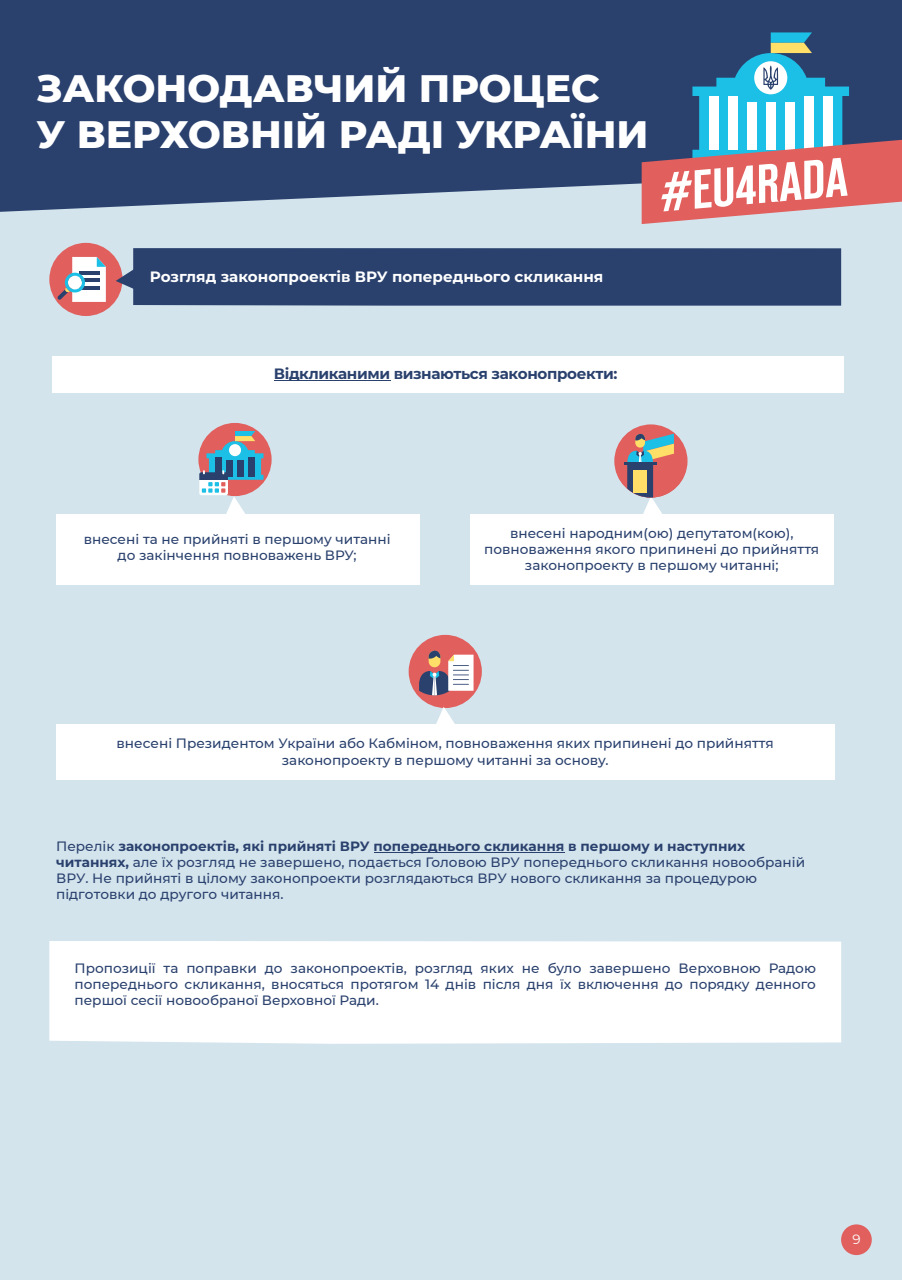
<style>
.page{position:relative;width:902px;height:1280px;background:#fff}
.page>*{position:absolute;margin:0;border:0;box-sizing:border-box;transform-origin:0 0}
.t1{font:54.6px "Reforma Grotesk Demi C";color:#fff}
.t2{font:800 39px/46.8px "Montserrat";color:#fff}
.t3{font:700 15px "Montserrat";color:#fff}
.t4{font:700 15px "Montserrat";letter-spacing:-.025em;color:#2a416e}
.t5{font:500 13.5px/16.2px "Montserrat";color:#2a416e;text-align:center}
.t6{font:13.5px "Montserrat";color:#fff}
.s1{font-weight:700}
</style>
<div class="page">
<div style="left:0;top:0;width:901px;height:1280px;background:#d3e4ed"></div>
<div style="left:52px;top:357px;width:792px;height:36px;background:#fff"></div>
<div style="left:0;top:0;width:901px;height:212px;background:#2a416e"></div>
<svg style="left:641px;top:32px;width:260px;height:192px;background:#80798e"></svg>
<hr style="left:274px;top:380px;width:116px;height:1px;background:#2a416e">
<div style="left:49px;top:243px;width:73px;height:73px;background:#e15f5d;border-radius:50%"></div>
<div style="left:116px;top:248px;width:725px;height:58px;background:#2a416e"></div>
<div style="left:198px;top:423px;width:73px;height:73px;background:#e15f5d;border-radius:50%"></div>
<hr style="left:373px;top:852px;width:191px;height:1px;background:#2a416e">
<div style="left:49px;top:941px;width:792px;height:103px;background:#fff"></div>
<div style="left:56px;top:514px;width:364px;height:70px;background:#fff"></div>
<div style="left:470px;top:514px;width:364px;height:70px;background:#fff"></div>
<div style="left:56px;top:724px;width:778px;height:55px;background:#fff"></div>
<div style="left:408px;top:635px;width:74px;height:73px;background:#e15f5d;border-radius:50%"></div>
<svg style="left:436px;top:707px;width:19px;height:17px"></svg>
<svg style="left:57px;top:257px;width:49px;height:45px"></svg>
<svg style="left:199px;top:431px;width:64px;height:83px"></svg>
<svg style="left:419px;top:651px;width:54px;height:44px"></svg>
<svg style="left:615px;top:426px;width:71px;height:88px"></svg>
<div style="left:633px;top:470px;width:14px;height:23px;background:#ffdf68"></div>
<div style="left:841px;top:1224px;width:30px;height:31px;background:#e15f5d;border-radius:50%"></div>
<h2 class="t2" style="left:36px;top:62px;width:613px">ЗАКОНОДАВЧИЙ ПРОЦЕС<br>У ВЕРХОВНІЙ РАДІ УКРАЇНИ</h2>
<h1 class="t1" style="left:656px;top:163px;width:189px;rotate:-5deg">#EU4RADA</h1>
<p class="t3" style="left:150px;top:266px;width:455px">Розгляд законопроектів ВРУ попереднього скликання</p>
<p class="t4" style="left:274px;top:362px;width:345px">Відкликаними визнаються законопроекти:</p>
<p class="t5" style="left:84px;top:530px;width:308px">внесені та не прийняті в першому читанні до закінчення повноважень ВРУ;</p>
<p class="t5" style="left:484px;top:524px;width:336px">внесені народним(ою) депутатом(кою), повноваження якого припинені до прийняття законопроекту в першому читанні;</p>
<p class="t5" style="left:117px;top:735px;width:658px">внесені Президентом України або Кабміном, повноваження яких припинені до прийняття законопроекту в першому читанні за основу.</p>
<p class="t5" style="left:56px;top:837px;width:750px;text-align:left">Перелік <span class="s1">законопроектів, які прийняті ВРУ попереднього скликання в першому и наступних читаннях,</span> але їх розгляд не завершено, подається Головою ВРУ попереднього скликання новообраній ВРУ. Не прийняті в цілому законопроекти розглядаються ВРУ нового скликання за процедурою підготовки до другого читання.</p>
<p class="t5" style="left:74px;top:959px;width:743px;text-align:justify">Пропозиції та поправки до законопроектів, розгляд яких не було завершено Верховною Радою попереднього скликання, вносяться протягом 14 днів після дня їх включення до порядку денного першої сесії новообраної Верховної Ради.</p>
<p class="t6" style="left:852px;top:1230px;width:10px">9</p>
</div>
